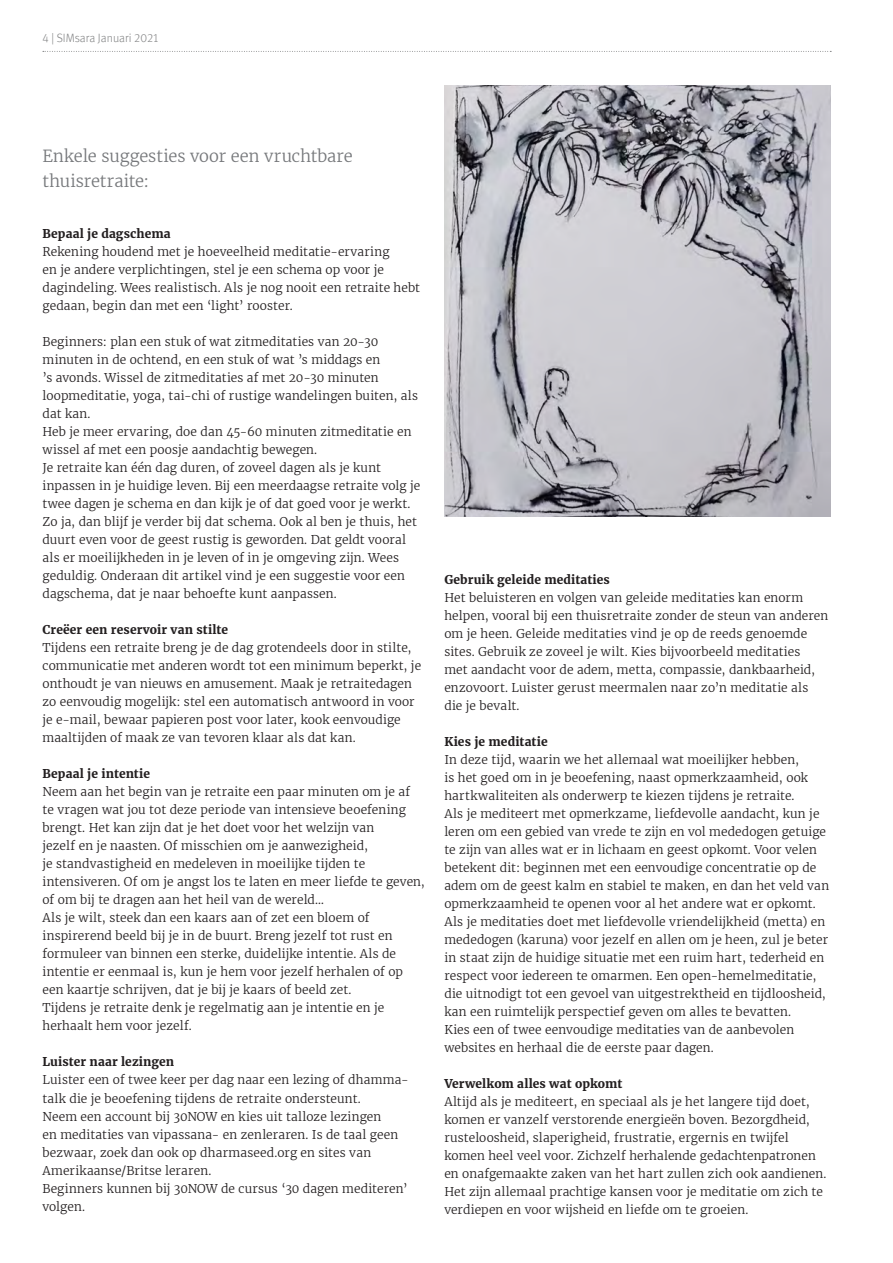
<style>
.page{position:relative;width:893px;height:1263px;background:#fff}
.page>*{position:absolute;margin:0;border:0;box-sizing:border-box;transform-origin:0 0}
.t1{font:300 16.5px/25.5px "Merriweather";letter-spacing:-.005em;color:#76787b}
.t2{font:300 12px/18px "Merriweather";letter-spacing:.01em;color:#231f20}
.t3{font:700 12px "Merriweather";letter-spacing:.01em;color:#231f20}
.t4{font:12px "Meta Light LF";color:#838485}
</style>
<div class="page">
<svg style="left:43px;top:51px;width:788px;height:1px"></svg>
<img style="left:444px;top:85px;width:387px;height:431px">
<p class="t4" style="left:43px;top:32px;width:118px">4 | SIMsara Januari 2021</p>
<p class="t1" style="left:43px;top:143px;width:312px">Enkele suggesties voor een vruchtbare thuisretraite:</p>
<p class="t3" style="left:43px;top:227px;width:130px">Bepaal je dagschema</p>
<p class="t2" style="left:43px;top:243px;width:379px">Rekening houdend met je hoeveelheid meditatie-ervaring<br>en je andere verplichtingen, stel je een schema op voor je dagindeling. Wees realistisch. Als je nog nooit een retraite hebt gedaan, begin dan met een ‘light’ rooster.</p>
<p class="t2" style="left:43px;top:333px;width:377px">Beginners: plan een stuk of wat zitmeditaties van 20-30 minuten in de ochtend, en een stuk of wat ’s middags en<br>’s avonds. Wissel de zitmeditaties af met 20-30 minuten loopmeditatie, yoga, tai-chi of rustige wandelingen buiten, als dat kan.</p>
<p class="t2" style="left:43px;top:423px;width:370px">Heb je meer ervaring, doe dan 45-60 minuten zitmeditatie en wissel af met een poosje aandachtig bewegen.</p>
<p class="t2" style="left:43px;top:459px;width:379px">Je retraite kan één dag duren, of zoveel dagen als je kunt inpassen in je huidige leven. Bij een meerdaagse retraite volg je twee dagen je schema en dan kijk je of dat goed voor je werkt.<br>Zo ja, dan blijf je verder bij dat schema. Ook al ben je thuis, het duurt even voor de geest rustig is geworden. Dat geldt vooral als er moeilijkheden in je leven of in je omgeving zijn. Wees geduldig. Onderaan dit artikel vind je een suggestie voor een dagschema, dat je naar behoefte kunt aanpassen.</p>
<p class="t3" style="left:43px;top:623px;width:187px">Creëer een reservoir van stilte</p>
<p class="t2" style="left:43px;top:639px;width:380px">Tijdens een retraite breng je de dag grotendeels door in stilte, communicatie met anderen wordt tot een minimum beperkt, je onthoudt je van nieuws en amusement. Maak je retraitedagen zo eenvoudig mogelijk: stel een automatisch antwoord in voor je e-mail, bewaar papieren post voor later, kook eenvoudige maaltijden of maak ze van tevoren klaar als dat kan.</p>
<p class="t3" style="left:43px;top:767px;width:109px">Bepaal je intentie</p>
<p class="t2" style="left:43px;top:783px;width:384px">Neem aan het begin van je retraite een paar minuten om je af<br>te vragen wat jou tot deze periode van intensieve beoefening brengt. Het kan zijn dat je het doet voor het welzijn van<br>jezelf en je naasten. Of misschien om je aanwezigheid,<br>je standvastigheid en medeleven in moeilijke tijden te intensiveren. Of om je angst los te laten en meer liefde te geven, of om bij te dragen aan het heil van de wereld…</p>
<p class="t2" style="left:43px;top:909px;width:362px">Als je wilt, steek dan een kaars aan of zet een bloem of inspirerend beeld bij je in de buurt. Breng jezelf tot rust en formuleer van binnen een sterke, duidelijke intentie. Als de intentie er eenmaal is, kun je hem voor jezelf herhalen of op een kaartje schrijven, dat je bij je kaars of beeld zet.</p>
<p class="t2" style="left:43px;top:999px;width:343px">Tijdens je retraite denk je regelmatig aan je intentie en je herhaalt hem voor jezelf.</p>
<p class="t3" style="left:43px;top:1055px;width:133px">Luister naar lezingen</p>
<p class="t2" style="left:43px;top:1071px;width:368px">Luister een of twee keer per dag naar een lezing of dhamma&shy;talk die je beoefening tijdens de retraite ondersteunt.</p>
<p class="t2" style="left:43px;top:1107px;width:357px">Neem een account bij 30NOW en kies uit talloze lezingen en meditaties van vipassana- en zenleraren. Is de taal geen bezwaar, zoek dan ook op dharmaseed.org en sites van Amerikaanse/Britse leraren.</p>
<p class="t2" style="left:43px;top:1179px;width:367px">Beginners kunnen bij 30NOW de cursus ‘30 dagen mediteren’ volgen.</p>
<p class="t3" style="left:444px;top:572px;width:167px">Gebruik geleide meditaties</p>
<p class="t2" style="left:444px;top:588px;width:385px">Het beluisteren en volgen van geleide meditaties kan enorm helpen, vooral bij een thuisretraite zonder de steun van anderen om je heen. Geleide meditaties vind je op de reeds genoemde sites. Gebruik ze zoveel je wilt. Kies bijvoorbeeld meditaties<br>met aandacht voor de adem, metta, compassie, dankbaarheid, enzovoort. Luister gerust meermalen naar zo’n meditatie als die je bevalt.</p>
<p class="t3" style="left:444px;top:734px;width:105px">Kies je meditatie</p>
<p class="t2" style="left:444px;top:750px;width:365px">In deze tijd, waarin we het allemaal wat moeilijker hebben, is het goed om in je beoefening, naast opmerkzaamheid, ook hartkwaliteiten als onderwerp te kiezen tijdens je retraite.</p>
<p class="t2" style="left:444px;top:804px;width:386px">Als je mediteert met opmerkzame, liefdevolle aandacht, kun je leren om een gebied van vrede te zijn en vol mededogen getuige te zijn van alles wat er in lichaam en geest opkomt. Voor velen betekent dit: beginnen met een eenvoudige concentratie op de adem om de geest kalm en stabiel te maken, en dan het veld van opmerkzaamheid te openen voor al het andere wat er opkomt.</p>
<p class="t2" style="left:444px;top:912px;width:385px">Als je meditaties doet met liefdevolle vriendelijkheid (metta) en mededogen (karuna) voor jezelf en allen om je heen, zul je beter in staat zijn de huidige situatie met een ruim hart, tederheid en respect voor iedereen te omarmen. Een open-hemelmeditatie, die uitnodigt tot een gevoel van uitgestrektheid en tijdloosheid, kan een ruimtelijk perspectief geven om alles te bevatten.</p>
<p class="t2" style="left:444px;top:1020px;width:351px">Kies een of twee eenvoudige meditaties van de aanbevolen websites en herhaal die de eerste paar dagen.</p>
<p class="t3" style="left:444px;top:1076px;width:179px">Verwelkom alles wat opkomt</p>
<p class="t2" style="left:444px;top:1092px;width:384px">Altijd als je mediteert, en speciaal als je het langere tijd doet, komen er vanzelf verstorende energieën boven. Bezorgdheid, rusteloosheid, slaperigheid, frustratie, ergernis en twijfel komen heel veel voor. Zichzelf herhalende gedachtenpatronen en onafgemaakte zaken van het hart zullen zich ook aandienen.<br>Het zijn allemaal prachtige kansen voor je meditatie om zich te verdiepen en voor wijsheid en liefde om te groeien.</p>
</div>
